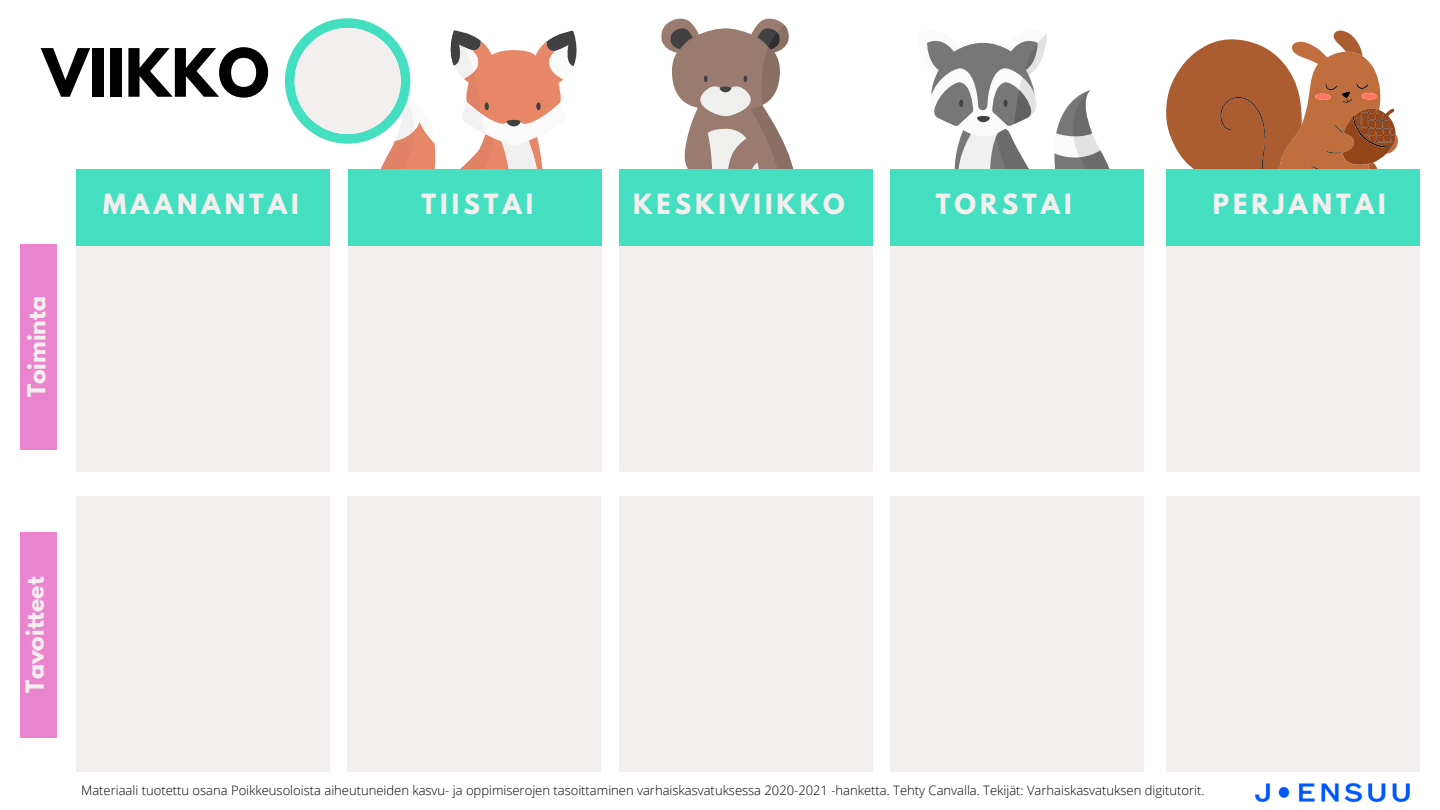
<style>
.page{position:relative;width:1440px;height:810px;background:#fff}
.page>*{position:absolute;margin:0;border:0;box-sizing:border-box;transform-origin:0 0}
.t1{font:700 59px "League Spartan";color:#000}
.t2{font:700 24.7px "League Spartan";letter-spacing:.16em;color:#f4efef}
.t3{font:700 22px "League Spartan";color:#f4efef}
.t4{font:300 13px "Open Sans";color:#000}
</style>
<div class="page">
<div style="left:77px;top:222px;width:253px;height:250px;background:#f4efef"></div>
<div style="left:77px;top:169px;width:253px;height:77px;background:#44dec0"></div>
<svg style="left:1166px;top:30px;width:232px;height:139px"></svg>
<div style="left:1166px;top:222px;width:254px;height:250px;background:#f4efef"></div>
<div style="left:1166px;top:169px;width:254px;height:77px;background:#44dec0"></div>
<svg style="left:661px;top:18px;width:133px;height:151px"></svg>
<div style="left:619px;top:222px;width:254px;height:250px;background:#f4efef"></div>
<div style="left:619px;top:169px;width:254px;height:77px;background:#44dec0"></div>
<div style="left:348px;top:222px;width:253px;height:250px;background:#f4efef"></div>
<div style="left:348px;top:169px;width:253px;height:77px;background:#44dec0"></div>
<svg style="left:927px;top:34px;width:183px;height:135px"></svg>
<div style="left:890px;top:222px;width:254px;height:250px;background:#f4efef"></div>
<div style="left:890px;top:169px;width:254px;height:77px;background:#44dec0"></div>
<div style="left:76px;top:497px;width:254px;height:275px;background:#f4efef"></div>
<div style="left:1166px;top:497px;width:254px;height:275px;background:#f4efef"></div>
<div style="left:619px;top:497px;width:253px;height:275px;background:#f4efef"></div>
<div style="left:348px;top:497px;width:253px;height:275px;background:#f4efef"></div>
<div style="left:890px;top:497px;width:254px;height:275px;background:#f4efef"></div>
<div style="left:20px;top:532px;width:37px;height:205px;background:#eb84cf"></div>
<div style="left:20px;top:244px;width:37px;height:206px;background:#eb84cf"></div>
<svg style="left:285px;top:18px;width:292px;height:151px"></svg>
<div style="left:295px;top:28px;width:106px;height:106px;background:#f4efef;border-radius:50%"></div>
<img style="left:1255px;top:782px;width:155px;height:21px">
<p class="t1" style="left:42px;top:44px;width:229px">VIIKKO</p>
<p class="t3" style="left:26px;top:397px;width:102px;rotate:-90deg">Toiminta</p>
<p class="t2" style="left:103px;top:192px;width:197px">MAANANTAI</p>
<p class="t3" style="left:24px;top:693px;width:117px;rotate:-90deg">Tavoitteet</p>
<p class="t2" style="left:422px;top:192px;width:113px">TIISTAI</p>
<p class="t2" style="left:633px;top:192px;width:213px">KESKIVIIKKO</p>
<p class="t2" style="left:936px;top:192px;width:137px">TORSTAI</p>
<p class="t2" style="left:1213px;top:192px;width:174px">PERJANTAI</p>
<p class="t4" style="left:81px;top:782px;width:1125px">Materiaali tuotettu osana Poikkeusoloista aiheutuneiden kasvu- ja oppimiserojen tasoittaminen varhaiskasvatuksessa 2020-2021 -hanketta. Tehty Canvalla. Tekijät: Varhaiskasvatuksen digitutorit.</p>
</div>
